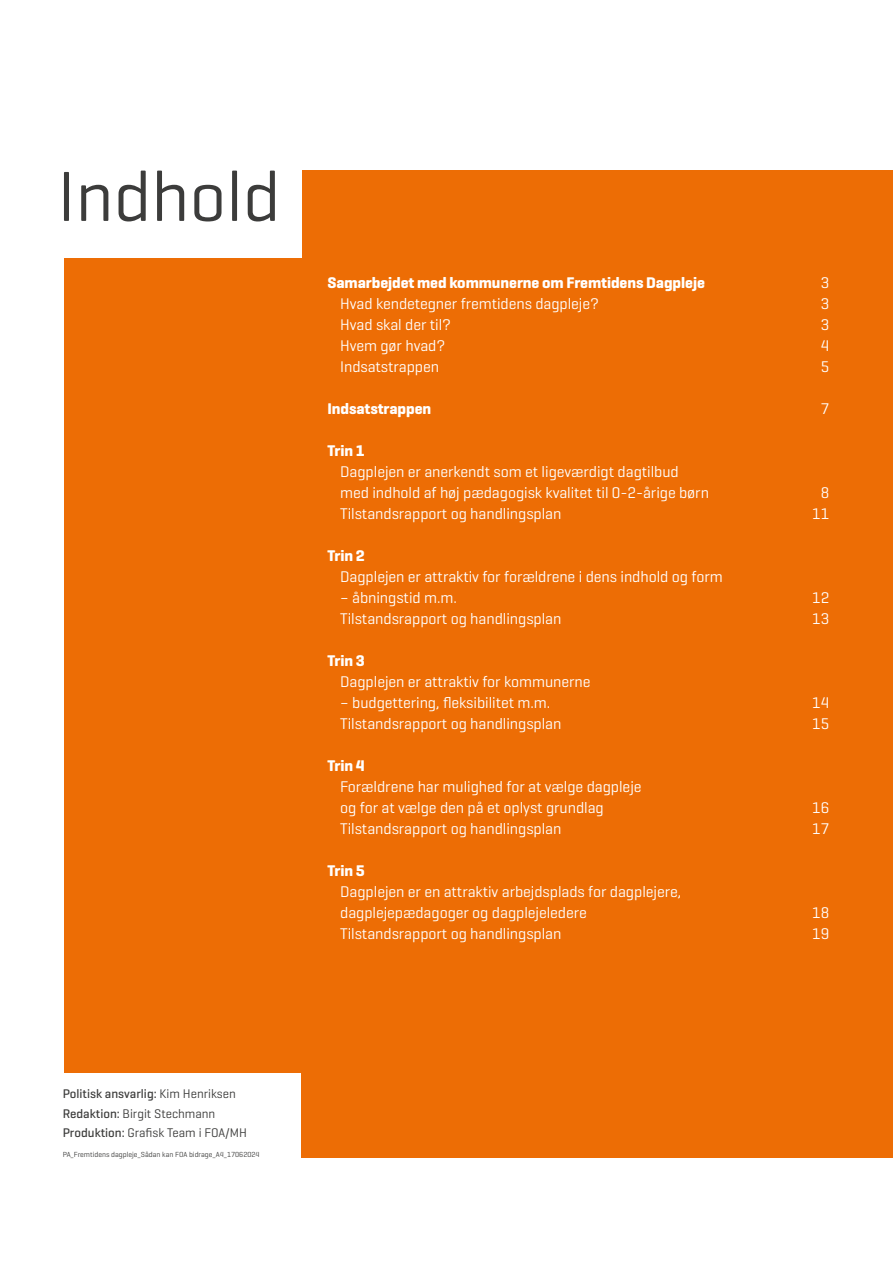
<style>
.page{position:relative;width:893px;height:1263px;background:#fff}
.page>*{position:absolute;margin:0;border:0;box-sizing:border-box;transform-origin:0 0}
.t1{font:72px "Geogrotesque";color:#3c3c3b}
.t2{font:15.75px/21px "Geogrotesque";letter-spacing:-.005em;color:#fff}
.t3{font:700 15.75px "Geogrotesque";letter-spacing:-.005em;color:#fff}
.t4{font:12.75px/19.5px "Geogrotesque";color:#3c3c3b}
.t5{font:7.5px "Geogrotesque";color:#3c3c3b}
.s1{font-weight:500}
</style>
<div class="page">
<div style="left:64px;top:170px;width:828px;height:987px;background:#ed6d05"></div>
<div style="left:57px;top:167px;width:245px;height:90px;background:#fff"></div>
<div style="left:63px;top:1073px;width:238px;height:190px;background:#fff"></div>
<h1 class="t1" style="left:57px;top:151px;width:225px">Indhold</h1>
<p class="t3" style="left:327px;top:272px;width:379px">Samarbejdet med kommunerne om Fremtidens Dagpleje</p>
<p class="t2" style="left:821px;top:271px;width:10px">3</p>
<p class="t2" style="left:340px;top:292px;width:260px">Hvad kendetegner fremtidens dagpleje?</p>
<p class="t2" style="left:821px;top:292px;width:10px">3</p>
<p class="t2" style="left:340px;top:313px;width:112px">Hvad skal der til?</p>
<p class="t2" style="left:821px;top:313px;width:10px">3</p>
<p class="t2" style="left:340px;top:334px;width:107px">Hvem gør hvad?</p>
<p class="t2" style="left:821px;top:334px;width:10px">4</p>
<p class="t2" style="left:340px;top:355px;width:100px">Indsatstrappen</p>
<p class="t2" style="left:821px;top:355px;width:10px">5</p>
<p class="t3" style="left:327px;top:398px;width:105px">Indsatstrappen</p>
<p class="t2" style="left:821px;top:397px;width:10px">7</p>
<p class="t3" style="left:327px;top:440px;width:39px">Trin 1</p>
<p class="t2" style="left:340px;top:460px;width:370px">Dagplejen er anerkendt som et ligeværdigt dagtilbud med indhold af høj pædagogisk kvalitet til 0-2-årige børn</p>
<p class="t2" style="left:821px;top:481px;width:10px">8</p>
<p class="t2" style="left:340px;top:502px;width:223px">Tilstandsrapport og handlingsplan</p>
<p class="t2" style="left:812px;top:502px;width:18px">11</p>
<p class="t3" style="left:327px;top:545px;width:39px">Trin 2</p>
<p class="t2" style="left:340px;top:565px;width:384px">Dagplejen er attraktiv for forældrene i dens indhold og form</p>
<p class="t2" style="left:340px;top:586px;width:118px">– åbningstid m.m.</p>
<p class="t2" style="left:812px;top:586px;width:18px">12</p>
<p class="t2" style="left:340px;top:607px;width:223px">Tilstandsrapport og handlingsplan</p>
<p class="t2" style="left:812px;top:607px;width:18px">13</p>
<p class="t3" style="left:327px;top:650px;width:39px">Trin 3</p>
<p class="t2" style="left:340px;top:670px;width:252px">Dagplejen er attraktiv for kommunerne</p>
<p class="t2" style="left:340px;top:691px;width:212px">– budgettering, fleksibilitet m.m.</p>
<p class="t2" style="left:812px;top:691px;width:18px">14</p>
<p class="t2" style="left:340px;top:712px;width:223px">Tilstandsrapport og handlingsplan</p>
<p class="t2" style="left:812px;top:712px;width:18px">15</p>
<p class="t3" style="left:327px;top:755px;width:39px">Trin 4</p>
<p class="t2" style="left:340px;top:775px;width:303px">Forældrene har mulighed for at vælge dagpleje og for at vælge den på et oplyst grundlag</p>
<p class="t2" style="left:812px;top:796px;width:18px">16</p>
<p class="t2" style="left:340px;top:817px;width:223px">Tilstandsrapport og handlingsplan</p>
<p class="t2" style="left:812px;top:817px;width:18px">17</p>
<p class="t3" style="left:327px;top:860px;width:39px">Trin 5</p>
<p class="t2" style="left:340px;top:880px;width:342px">Dagplejen er en attraktiv arbejdsplads for dagplejere, dagplejepædagoger og dagplejeledere</p>
<p class="t2" style="left:812px;top:901px;width:18px">18</p>
<p class="t2" style="left:340px;top:922px;width:223px">Tilstandsrapport og handlingsplan</p>
<p class="t2" style="left:812px;top:922px;width:18px">19</p>
<p class="t4" style="left:63px;top:1084px;width:186px"><span class="s1">Politisk ansvarlig:</span> Kim Henriksen<br><span class="s1">Redaktion:</span> Birgit Stechmann<br><span class="s1">Produktion:</span> Grafisk Team i FOA/MH</p>
<p class="t5" style="left:63px;top:1149px;width:198px">PA_Fremtidens dagpleje_Sådan kan FOA bidrage_A4_17062024</p>
</div>
